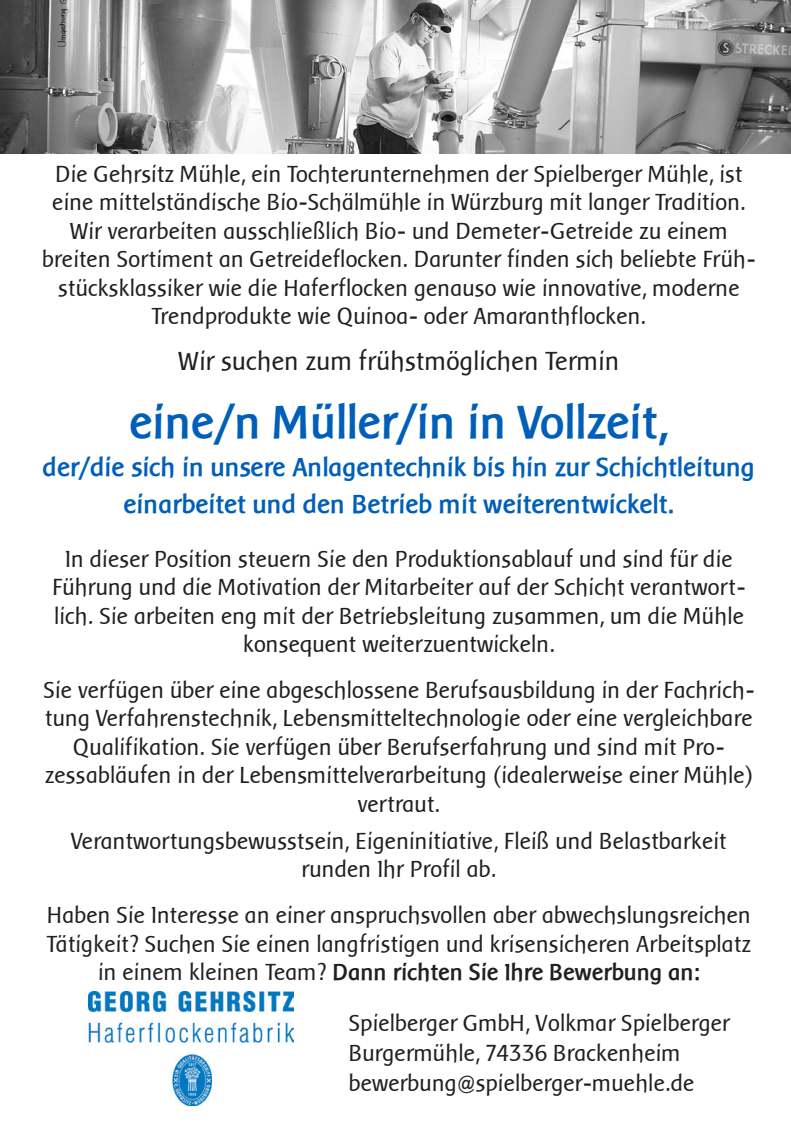
<style>
.page{position:relative;width:791px;height:1132px;background:#fff}
.page>*{position:absolute;margin:0;border:0;box-sizing:border-box;transform-origin:0 0}
.t1{font:700 48px "Baar Sophia";color:#005fb9}
.t2{font:700 27px/37.5px "Baar Sophia";color:#005fb9;text-align:center}
.t3{font:27px "Baar Sophia";color:#231f20}
.t4{font:24px/28.5px "Baar Sophia";color:#231f20;text-align:center}
.s1{font-weight:700}
</style>
<div class="page">
<img style="left:89px;top:991px;width:204px;height:114px">
<img style="left:0;top:0;width:791px;height:154px">
<p class="t4" style="left:43px;top:160px;width:715px">Die Gehrsitz Mühle, ein Tochterunternehmen der Spielberger Mühle, ist eine mittelständische Bio-Schälmühle in Würzburg mit langer Tradition.<br>Wir verarbeiten ausschließlich Bio- und Demeter-Getreide zu einem breiten Sortiment an Getreideflocken. Darunter finden sich beliebte Früh&shy;stücksklassiker wie die Haferflocken genauso wie innovative, moderne Trendprodukte wie Quinoa- oder Amaranthflocken.</p>
<p class="t3" style="left:179px;top:346px;width:442px">Wir suchen zum frühstmöglichen Termin</p>
<p class="t1" style="left:130px;top:396px;width:539px">eine/n Müller/in in Vollzeit,</p>
<p class="t2" style="left:43px;top:448px;width:714px">der/die sich in unsere Anlagentechnik bis hin zur Schichtleitung einarbeitet und den Betrieb mit weiterentwickelt.</p>
<p class="t4" style="left:53px;top:544px;width:695px">In dieser Position steuern Sie den Produktionsablauf und sind für die Führung und die Motivation der Mitarbeiter auf der Schicht verantwort&shy;lich. Sie arbeiten eng mit der Betriebsleitung zusammen, um die Mühle konsequent weiterzuentwickeln.</p>
<p class="t4" style="left:44px;top:675px;width:713px">Sie verfügen über eine abgeschlossene Berufsausbildung in der Fachrich&shy;tung Verfahrenstechnik, Lebensmitteltechnologie oder eine vergleichbare Qualifikation. Sie verfügen über Berufserfahrung und sind mit Pro&shy;zessabläufen in der Lebensmittelverarbeitung (idealerweise einer Mühle) vertraut.</p>
<p class="t4" style="left:72px;top:826px;width:657px">Verantwortungsbewusstsein, Eigeninitiative, Fleiß und Belastbarkeit runden Ihr Profil ab.</p>
<p class="t4" style="left:47px;top:900px;width:706px">Haben Sie Interesse an einer anspruchsvollen aber abwechslungsreichen<br>Tätigkeit? Suchen Sie einen langfristigen und krisensicheren Arbeitsplatz in einem kleinen Team? <span class="s1">Dann richten Sie Ihre Bewerbung an:</span></p>
<p class="t4" style="left:349px;top:1007px;width:383px;line-height:30px;text-align:left">Spielberger GmbH, Volkmar Spielberger<br>Burgermühle, 74336 Brackenheim bewerbung@spielberger-muehle.de</p>
</div>
